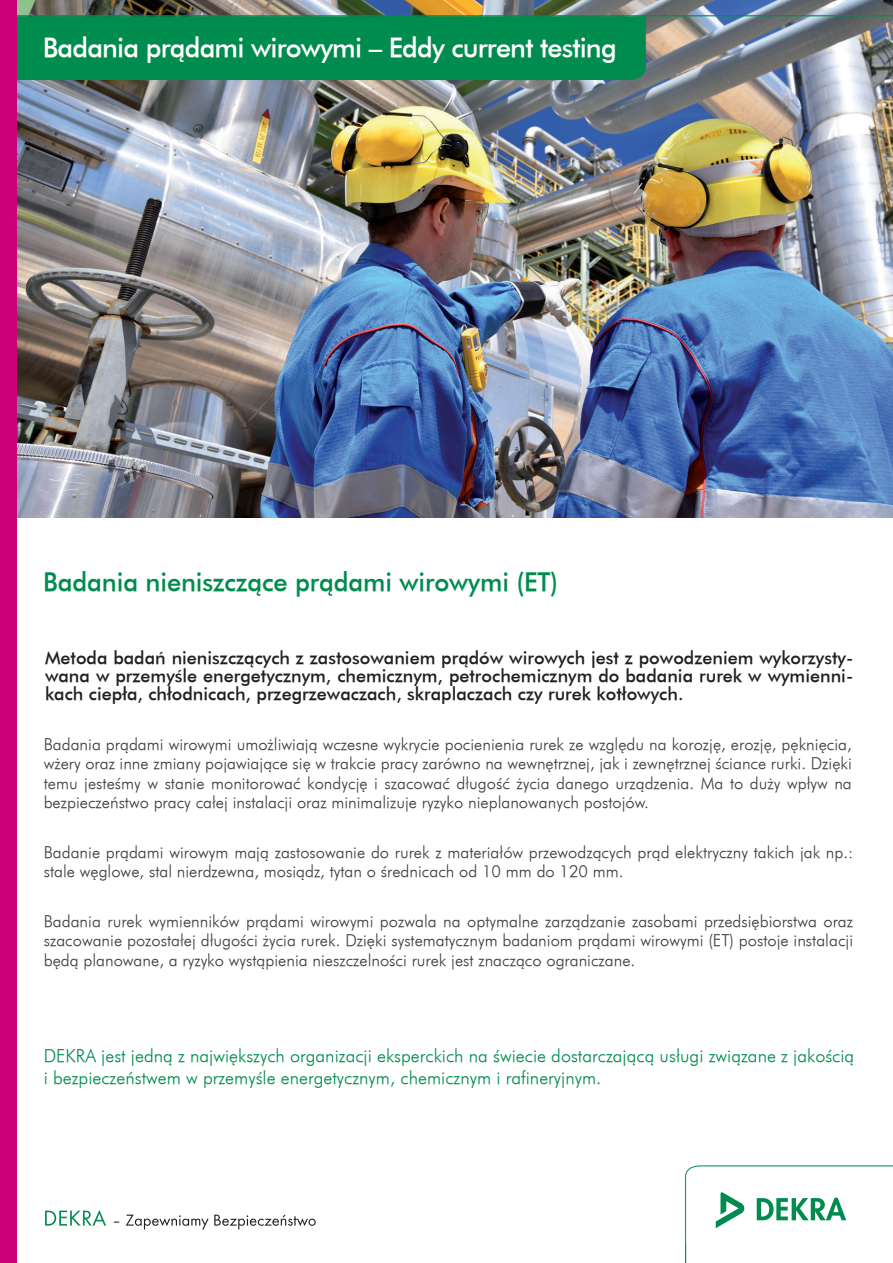
<style>
.page{position:relative;width:893px;height:1263px;background:#fff}
.page>*{position:absolute;margin:0;border:0;box-sizing:border-box;transform-origin:0 0}
.t1{font:27px "Futura Md AT";letter-spacing:-.03em;color:#fff}
.t2{font:25.95px "Futura Md AT";letter-spacing:-.005em;color:#008c4e}
.t3{font:18px/18px "Futura Md AT";color:#231f20;text-align:justify}
.t4{font:18px/22.5px "Futura Lt AT";color:#008c4e}
.t5{font:16.5px/19.5px "Futura Lt AT";color:#3e3e3f;text-align:justify}
</style>
<div class="page">
<img style="left:17px;top:0;width:876px;height:517px">
<hr style="left:0;top:15px;width:893px;height:1px;background:#008c4e">
<div style="left:17px;top:16px;width:629px;height:64px;background:#008c4e"></div>
<svg style="left:114px;top:1214px;width:202px;height:15px"></svg>
<svg style="left:45px;top:1210px;width:61px;height:15px"></svg>
<div style="left:0;top:0;width:17px;height:1263px;background:#cc017a"></div>
<svg style="left:685px;top:1165px;width:208px;height:98px"></svg>
<h1 class="t1" style="left:43px;top:32px;width:575px">Badania prądami wirowymi – Eddy current testing</h1>
<h2 class="t2" style="left:43px;top:567px;width:516px">Badania nieniszczące prądami wirowymi (ET)</h2>
<p class="t3" style="left:45px;top:649px;width:810px">Metoda badań nieniszczących z zastosowaniem prądów wirowych jest z powodzeniem wykorzysty&shy;wana w przemyśle energetycznym, chemicznym, petrochemicznym do badania rurek w wymienni&shy;kach ciepła, chłodnicach, przegrzewaczach, skraplaczach czy rurek kotłowych.</p>
<p class="t5" style="left:44px;top:734px;width:810px">Badania prądami wirowymi umożliwiają wczesne wykrycie pocienienia rurek ze względu na korozję, erozję, pęknięcia, wżery oraz inne zmiany pojawiające się w trakcie pracy zarówno na wewnętrznej, jak i zewnętrznej ściance rurki. Dzięki temu jesteśmy w stanie monitorować kondycję i szacować długość życia danego urządzenia. Ma to duży wpływ na bezpieczeństwo pracy całej instalacji oraz minimalizuje ryzyko nieplanowanych postojów.</p>
<p class="t5" style="left:44px;top:842px;width:811px">Badanie prądami wirowym mają zastosowanie do rurek z materiałów przewodzących prąd elektryczny takich jak np.: stale węglowe, stal nierdzewna, mosiądz, tytan o średnicach od 10 mm do 120 mm.</p>
<p class="t5" style="left:44px;top:911px;width:811px">Badania rurek wymienników prądami wirowymi pozwala na optymalne zarządzanie zasobami przedsiębiorstwa oraz szacowanie pozostałej długości życia rurek. Dzięki systematycznym badaniom prądami wirowymi (ET) postoje instalacji będą planowane, a ryzyko wystąpienia nieszczelności rurek jest znacząco ograniczane.</p>
<p class="t4" style="left:44px;top:1044px;width:812px">DEKRA jest jedną z największych organizacji eksperckich na świecie dostarczającą usługi związane z jakością i bezpieczeństwem w przemyśle energetycznym, chemicznym i rafineryjnym.</p>
</div>
